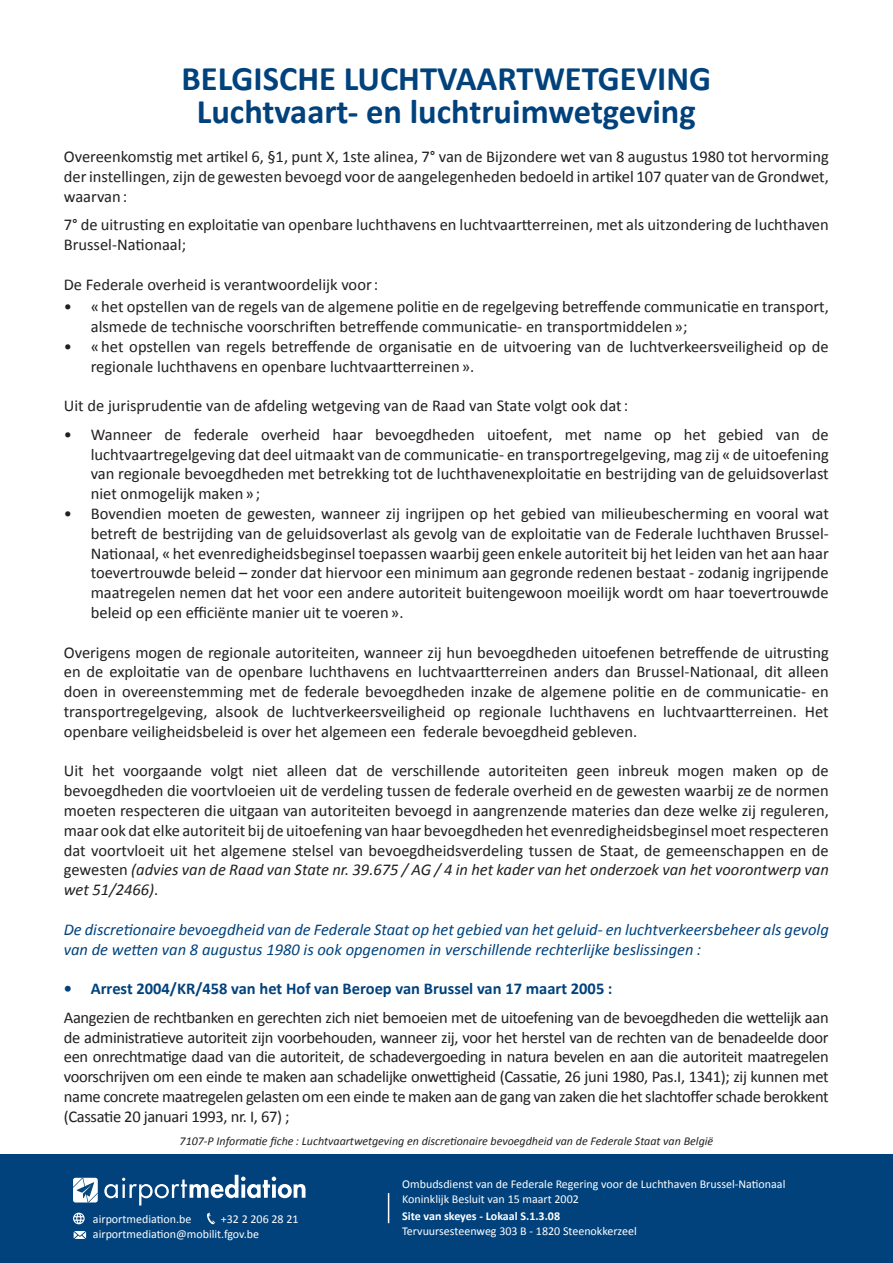
<style>
.page{position:relative;width:893px;height:1263px;background:#fff}
.page>*{position:absolute;margin:0;border:0;box-sizing:border-box;transform-origin:0 0}
.t1{font:700 34.5px "Calibri";color:#01427c}
.t2{font:16.5px/19.8px "Calibri";color:#231f20;text-align:justify}
.t3{font:italic 16.5px/19.8px "Calibri";color:#01427c}
.t4{font:700 16.5px "Calibri";color:#01427c}
.t5{font:12px "Calibri";color:#fff}
.t6{font:italic 12px "Calibri";color:#231f20}
.t7{font:700 12px "Calibri";color:#fff}
.s1{font-style:italic}
</style>
<div class="page">
<div style="left:0;top:1154px;width:893px;height:109px;background:#01427c"></div>
<hr style="left:388px;top:1193px;width:1px;height:30px;background:#fff">
<svg style="left:74px;top:1231px;width:12px;height:8px"></svg>
<svg style="left:73px;top:1213px;width:12px;height:11px"></svg>
<svg style="left:207px;top:1212px;width:8px;height:12px"></svg>
<svg style="left:104px;top:1175px;width:201px;height:30px"></svg>
<svg style="left:73px;top:1178px;width:25px;height:24px"></svg>
<p class="t1" style="left:182px;top:54px;width:531px">BELGISCHE LUCHTVAARTWETGEVING</p>
<p class="t1" style="left:197px;top:87px;width:500px">Luchtvaart- en luchtruimwetgeving</p>
<p class="t2" style="left:64px;top:146px;width:767px">Overeenkomstig met artikel 6, §1, punt X, 1ste alinea, 7° van de Bijzondere wet van 8 augustus 1980 tot hervorming der instellingen, zijn de gewesten bevoegd voor de aangelegenheden bedoeld in artikel 107 quater van de Grondwet, waarvan:</p>
<p class="t2" style="left:64px;top:214px;width:767px">7° de uitrusting en exploitatie van openbare luchthavens en luchtvaartterreinen, met als uitzondering de luchthaven<br>Brussel-Nationaal;</p>
<p class="t2" style="left:64px;top:274px;width:316px">De Federale overheid is verantwoordelijk voor:</p>
<p class="t2" style="left:91px;top:296px;width:739px;text-indent:-27px">• «het opstellen van de regels van de algemene politie en de regelgeving betreffende communicatie en transport, alsmede de technische voorschriften betreffende communicatie- en transportmiddelen»;</p>
<p class="t2" style="left:91px;top:336px;width:739px;text-indent:-27px">• «het opstellen van regels betreffende de organisatie en de uitvoering van de luchtverkeersveiligheid op de regionale luchthavens en openbare luchtvaartterreinen».</p>
<p class="t2" style="left:64px;top:395px;width:566px">Uit de jurisprudentie van de afdeling wetgeving van de Raad van State volgt ook dat:</p>
<p class="t2" style="left:91px;top:424px;width:740px;text-indent:-27px">• Wanneer de federale overheid haar bevoegdheden uitoefent, met name op het gebied van de luchtvaartregelgeving dat deel uitmaakt van de communicatie- en transportregelgeving, mag zij «de uitoefening van regionale bevoegdheden met betrekking tot de luchthavenexploitatie en bestrijding van de geluidsoverlast niet onmogelijk maken»;</p>
<p class="t2" style="left:91px;top:503px;width:740px;text-indent:-27px">• Bovendien moeten de gewesten, wanneer zij ingrijpen op het gebied van milieubescherming en vooral wat betreft de bestrijding van de geluidsoverlast als gevolg van de exploitatie van de Federale luchthaven Brussel-Nationaal, «het evenredigheidsbeginsel toepassen waarbij geen enkele autoriteit bij het leiden van het aan haar toevertrouwde beleid – zonder dat hiervoor een minimum aan gegronde redenen bestaat - zodanig ingrijpende maatregelen nemen dat het voor een andere autoriteit buitengewoon moeilijk wordt om haar toevertrouwde beleid op een efficiënte manier uit te voeren».</p>
<p class="t2" style="left:64px;top:641px;width:767px">Overigens mogen de regionale autoriteiten, wanneer zij hun bevoegdheden uitoefenen betreffende de uitrusting en de exploitatie van de openbare luchthavens en luchtvaartterreinen anders dan Brussel-Nationaal, dit alleen doen in overeenstemming met de federale bevoegdheden inzake de algemene politie en de communicatie- en transportregelgeving, alsook de luchtverkeersveiligheid op regionale luchthavens en luchtvaartterreinen. Het openbare veiligheidsbeleid is over het algemeen een federale bevoegdheid gebleven.</p>
<p class="t2" style="left:64px;top:760px;width:767px">Uit het voorgaande volgt niet alleen dat de verschillende autoriteiten geen inbreuk mogen maken op de bevoegdheden die voortvloeien uit de verdeling tussen de federale overheid en de gewesten waarbij ze de normen moeten respecteren die uitgaan van autoriteiten bevoegd in aangrenzende materies dan deze welke zij reguleren, maar ook dat elke autoriteit bij de uitoefening van haar bevoegdheden het evenredigheidsbeginsel moet respecteren dat voortvloeit uit het algemene stelsel van bevoegdheidsverdeling tussen de Staat, de gemeenschappen en de gewesten <span class="s1">(advies van de Raad van State nr. 39.675 / AG / 4 in het kader van het onderzoek van het voorontwerp van wet 51/2466)</span>.</p>
<p class="t3" style="left:64px;top:919px;width:766px">De discretionaire bevoegdheid van de Federale Staat op het gebied van het geluid- en luchtverkeersbeheer als gevolg van de wetten van 8 augustus 1980 is ook opgenomen in verschillende rechterlijke beslissingen :</p>
<p class="t4" style="left:64px;top:977px;width:550px">• Arrest 2004/KR/458 van het Hof van Beroep van Brussel van 17 maart 2005 :</p>
<p class="t2" style="left:64px;top:1007px;width:766px">Aangezien de rechtbanken en gerechten zich niet bemoeien met de uitoefening van de bevoegdheden die wettelijk aan de administratieve autoriteit zijn voorbehouden, wanneer zij, voor het herstel van de rechten van de benadeelde door een onrechtmatige daad van die autoriteit, de schadevergoeding in natura bevelen en aan die autoriteit maatregelen voorschrijven om een einde te maken aan schadelijke onwettigheid (Cassatie, 26 juni 1980, Pas.I, 1341); zij kunnen met name concrete maatregelen gelasten om een einde te maken aan de gang van zaken die het slachtoffer schade berokkent (Cassatie 20 januari 1993, nr. I, 67) ;</p>
<p class="t6" style="left:180px;top:1133px;width:535px">7107-P Informatie fiche : Luchtvaartwetgeving en discretionaire bevoegdheid van de Federale Staat van België</p>
<p class="t5" style="left:93px;top:1211px;width:100px">airportmediation.be</p>
<p class="t5" style="left:221px;top:1211px;width:79px">+32 2 206 28 21</p>
<p class="t5" style="left:93px;top:1226px;width:168px">airportmediation@mobilit.fgov.be</p>
<p class="t5" style="left:402px;top:1177px;width:385px">Ombudsdienst van de Federale Regering voor de Luchthaven Brussel-Nationaal</p>
<p class="t5" style="left:402px;top:1191px;width:178px">Koninklijk Besluit van 15 maart 2002</p>
<p class="t7" style="left:402px;top:1207px;width:159px">Site van skeyes - Lokaal S.1.3.08</p>
<p class="t5" style="left:402px;top:1223px;width:236px">Tervuursesteenweg 303 B - 1820 Steenokkerzeel</p>
</div>
